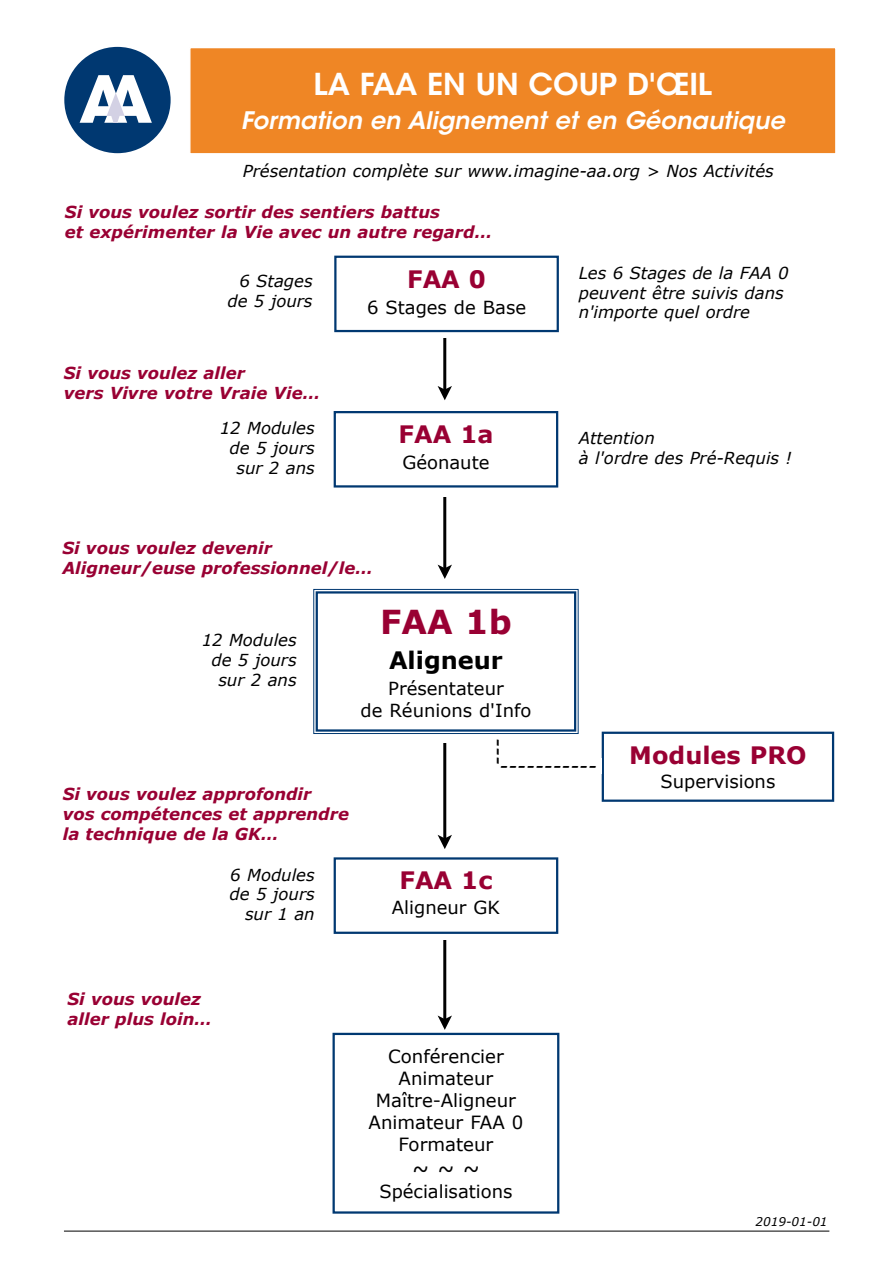
<style>
.page{position:relative;width:893px;height:1263px;background:#fff}
.page>*{position:absolute;margin:0;border:0;box-sizing:border-box;transform-origin:0 0}
.t1{font:700 33px "Verdana";color:#903}
.t2{font:600 30px "ITC Avant Garde Std";color:#fff}
.t3{font:italic 600 24px "ITC Avant Garde Std";color:#fff}
.t4{font:700 24px "Verdana";color:#903}
.t5{font:700 24px "Verdana";color:#000}
.t6{font:21px "Verdana";color:#000}
.t7{font:italic 19.5px "Verdana";color:#000}
.t8{font:18.15px/21.8px "Verdana";color:#000;text-align:center}
.t9{font:18px/21.6px "Verdana";color:#000;text-align:center}
.t10{font:italic 700 16.5px/19.8px "Verdana";color:#903}
.t11{font:italic 16.5px/19.8px "Verdana";color:#000;text-align:right}
.t12{font:italic 12px "Verdana";color:#000}
</style>
<div class="page">
<hr style="left:64px;top:1231px;width:765px;height:1px;background:#000">
<div style="left:190px;top:48px;width:646px;height:106px;background:#ef8625"></div>
<div style="left:189px;top:47px;width:648px;height:108px;border:2px solid #fff"></div>
<svg style="left:313px;top:589px;width:266px;height:145px"></svg>
<div style="left:316px;top:591px;width:260px;height:141px;border:2px solid #003871"></div>
<div style="left:334px;top:256px;width:225px;height:76px;border:2px solid #003871"></div>
<div style="left:334px;top:411px;width:224px;height:76px;border:2px solid #003871"></div>
<div style="left:332px;top:1033px;width:227px;height:181px;border:2px solid #003871"></div>
<hr style="left:443px;top:339px;width:3px;height:52px;background:#000">
<svg style="left:438px;top:386px;width:14px;height:14px"></svg>
<hr style="left:443px;top:497px;width:3px;height:73px;background:#000">
<svg style="left:438px;top:565px;width:14px;height:14px"></svg>
<div style="left:334px;top:857px;width:224px;height:77px;border:2px solid #003871"></div>
<hr style="left:443px;top:743px;width:3px;height:97px;background:#000">
<svg style="left:438px;top:835px;width:14px;height:14px"></svg>
<div style="left:64px;top:47px;width:107px;height:106px;background:#003871;border-radius:50%"></div>
<svg style="left:80px;top:75px;width:72px;height:48px"></svg>
<div style="left:602px;top:732px;width:232px;height:70px;border:2px solid #003871"></div>
<hr style="left:443px;top:940px;width:3px;height:80px;background:#000">
<svg style="left:438px;top:1015px;width:14px;height:15px"></svg>
<h2 class="t2" style="left:314px;top:65px;width:400px">LA FAA EN UN COUP D'ŒIL</h2>
<h3 class="t3" style="left:241px;top:105px;width:545px">Formation en Alignement et en Géonautique</h3>
<p class="t11" style="left:243px;top:161px;width:532px">Présentation complète sur www.imagine-aa.org &gt; Nos Activités</p>
<p class="t10" style="left:65px;top:203px;width:429px">Si vous voulez sortir des sentiers battus<br>et expérimenter la Vie avec un autre regard…</p>
<p class="t11" style="left:227px;top:271px;width:87px">6 Stages de 5 jours</p>
<p class="t10" style="left:64px;top:363px;width:258px">Si vous voulez aller<br>vers Vivre votre Vraie Vie…</p>
<p class="t11" style="left:220px;top:419px;width:96px">12 Modules de 5 jours sur 2 ans</p>
<h3 class="t4" style="left:407px;top:263px;width:80px">FAA 0</h3>
<p class="t9" style="left:367px;top:297px;width:161px">6 Stages de Base</p>
<h3 class="t4" style="left:398px;top:419px;width:96px">FAA 1a</h3>
<p class="t9" style="left:402px;top:452px;width:89px">Géonaute</p>
<p class="t10" style="left:62px;top:538px;width:312px">Si vous voulez devenir<br>Aligneur/euse professionnel/le…</p>
<p class="t11" style="left:202px;top:631px;width:96px">12 Modules de 5 jours sur 2 ans</p>
<h1 class="t1" style="left:380px;top:601px;width:133px">FAA 1b</h1>
<h3 class="t5" style="left:389px;top:645px;width:115px">Aligneur</h3>
<p class="t9" style="left:361px;top:678px;width:172px">Présentateur<br>de Réunions d'Info</p>
<p class="t11" style="left:579px;top:263px;width:211px;text-align:left">Les 6 Stages de la FAA 0 peuvent être suivis dans n'importe quel ordre</p>
<p class="t11" style="left:579px;top:429px;width:215px;text-align:left">Attention<br>à l'ordre des Pré-Requis !</p>
<p class="t10" style="left:63px;top:784px;width:288px">Si vous voulez approfondir<br>vos compétences et apprendre la technique de la GK…</p>
<p class="t11" style="left:230px;top:865px;width:87px">6 Modules de 5 jours sur 1 an</p>
<p class="t7" style="left:511px;top:738px;width:28px;rotate:90deg">---</p>
<p class="t7" style="left:500px;top:754px;width:99px">-----------</p>
<h3 class="t4" style="left:399px;top:864px;width:95px">FAA 1c</h3>
<p class="t9" style="left:392px;top:897px;width:109px">Aligneur GK</p>
<p class="t10" style="left:68px;top:989px;width:146px">Si vous voulez aller plus loin…</p>
<p class="t8" style="left:369px;top:1046px;width:156px">Conférencier<br>Animateur<br>Maître-Aligneur<br>Animateur FAA 0<br>Formateur</p>
<p class="t6" style="left:412px;top:1155px;width:69px">~ ~ ~</p>
<p class="t9" style="left:379px;top:1180px;width:135px">Spécialisations</p>
<h3 class="t4" style="left:629px;top:739px;width:179px">Modules PRO</h3>
<p class="t9" style="left:660px;top:771px;width:116px">Supervisions</p>
<p class="t12" style="left:756px;top:1214px;width:73px">2019-01-01</p>
</div>
